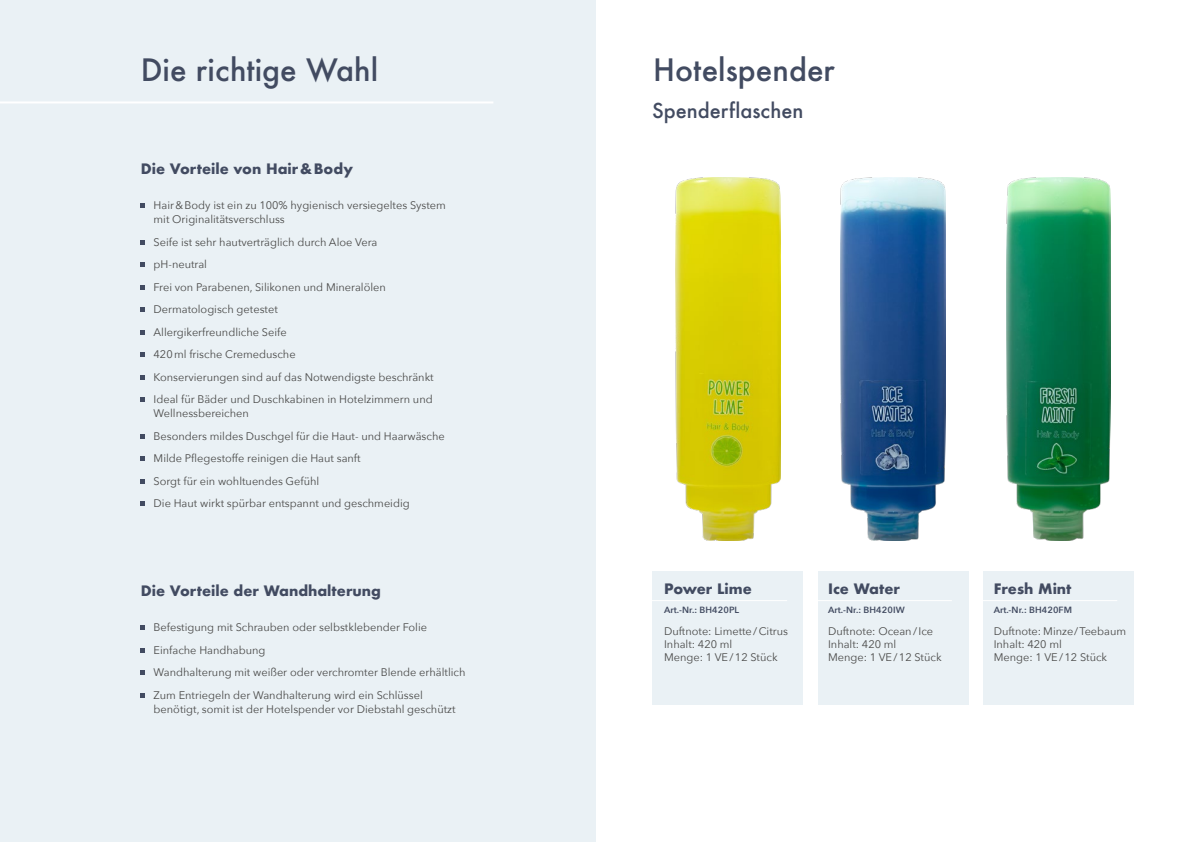
<style>
.page{position:relative;width:1191px;height:842px;background:#fff}
.page>*{position:absolute;margin:0;border:0;box-sizing:border-box;transform-origin:0 0}
.t1{font:500 30px "Futura";color:#424b61}
.t2{font:500 20px "Futura";color:#424b61}
.t3{font:700 14px "Futura";color:#424b61}
.t4{font:11px/22.5px "Avenir Next";color:#4a4a49}
.t5{font:600 9px "Avenir Next";letter-spacing:.01em;color:#424b61}
</style>
<div class="page">
<div style="left:652px;top:571px;width:151px;height:133px;background:#eaf1f5"></div>
<div style="left:818px;top:571px;width:150px;height:133px;background:#eaf1f5"></div>
<div style="left:983px;top:571px;width:150px;height:133px;background:#eaf1f5"></div>
<img style="left:675px;top:178px;width:105px;height:362px">
<img style="left:841px;top:178px;width:104px;height:362px">
<img style="left:1006px;top:178px;width:105px;height:362px">
<div style="left:0;top:0;width:595px;height:842px;background:#eaf1f5"></div>
<svg style="left:141px;top:204px;width:4px;height:4px"></svg>
<svg style="left:141px;top:240px;width:4px;height:4px"></svg>
<svg style="left:141px;top:263px;width:4px;height:4px"></svg>
<svg style="left:141px;top:285px;width:4px;height:4px"></svg>
<svg style="left:141px;top:308px;width:4px;height:4px"></svg>
<svg style="left:141px;top:330px;width:4px;height:4px"></svg>
<svg style="left:141px;top:353px;width:4px;height:4px"></svg>
<svg style="left:141px;top:375px;width:4px;height:4px"></svg>
<svg style="left:141px;top:398px;width:4px;height:4px"></svg>
<svg style="left:141px;top:434px;width:4px;height:4px"></svg>
<svg style="left:141px;top:457px;width:4px;height:4px"></svg>
<svg style="left:141px;top:479px;width:4px;height:4px"></svg>
<svg style="left:141px;top:502px;width:4px;height:4px"></svg>
<svg style="left:141px;top:626px;width:4px;height:4px"></svg>
<svg style="left:141px;top:648px;width:4px;height:4px"></svg>
<svg style="left:141px;top:671px;width:4px;height:4px"></svg>
<svg style="left:141px;top:693px;width:4px;height:4px"></svg>
<hr style="left:0;top:101px;width:493px;height:2px;background:#fff">
<hr style="left:647px;top:600px;width:140px;height:1px;background:#fff">
<hr style="left:814px;top:600px;width:138px;height:1px;background:#fff">
<hr style="left:981px;top:600px;width:136px;height:1px;background:#fff">
<h1 class="t1" style="left:141px;top:50px;width:239px">Die richtige Wahl</h1>
<p class="t3" style="left:141px;top:158px;width:214px">Die Vorteile von Hair&amp;Body</p>
<p class="t4" style="left:154px;top:198px;width:294px;line-height:14px">Hair&amp;Body ist ein zu 100% hygienisch versiegeltes System mit Originalitätsverschluss</p>
<p class="t4" style="left:154px;top:230px;width:282px">Seife ist sehr hautverträglich durch Aloe Vera<br>pH-neutral<br>Frei von Parabenen, Silikonen und Mineralölen Dermatologisch getestet<br>Allergikerfreundliche Seife<br>420ml frische Cremedusche<br>Konservierungen sind auf das Notwendigste beschränkt Ideal für Bäder und Duschkabinen in Hotelzimmern und</p>
<p class="t4" style="left:154px;top:402px;width:293px">Wellnessbereichen<br>Besonders mildes Duschgel für die Haut- und Haarwäsche Milde Pflegestoffe reinigen die Haut sanft<br>Sorgt für ein wohltuendes Gefühl<br>Die Haut wirkt spürbar entspannt und geschmeidig</p>
<p class="t3" style="left:141px;top:580px;width:242px">Die Vorteile der Wandhalterung</p>
<p class="t4" style="left:154px;top:616px;width:313px">Befestigung mit Schrauben oder selbstklebender Folie Einfache Handhabung<br>Wandhalterung mit weißer oder verchromter Blende erhältlich Zum Entriegeln der Wandhalterung wird ein Schlüssel</p>
<p class="t4" style="left:154px;top:697px;width:303px">benötigt, somit ist der Hotelspender vor Diebstahl geschützt</p>
<h1 class="t1" style="left:653px;top:50px;width:183px">Hotelspender</h1>
<h2 class="t2" style="left:652px;top:97px;width:153px">Spenderflaschen</h2>
<p class="t3" style="left:664px;top:578px;width:89px">Power Lime</p>
<p class="t5" style="left:664px;top:602px;width:77px">Art.-Nr.: BH420PL</p>
<p class="t4" style="left:664px;top:624px;width:125px;line-height:13.2px">Duftnote: Limette/Citrus<br>Inhalt: 420 ml<br>Menge: 1 VE/12 Stück</p>
<p class="t3" style="left:828px;top:578px;width:73px">Ice Water</p>
<p class="t5" style="left:828px;top:602px;width:78px">Art.-Nr.: BH420IW</p>
<p class="t4" style="left:828px;top:624px;width:115px;line-height:13.2px">Duftnote: Ocean/Ice<br>Inhalt: 420 ml<br>Menge: 1 VE/12 Stück</p>
<p class="t3" style="left:993px;top:578px;width:79px">Fresh Mint</p>
<p class="t5" style="left:993px;top:602px;width:80px">Art.-Nr.: BH420FM</p>
<p class="t4" style="left:993px;top:624px;width:134px;line-height:13.2px">Duftnote: Minze/Teebaum<br>Inhalt: 420 ml<br>Menge: 1 VE/12 Stück</p>
</div>
